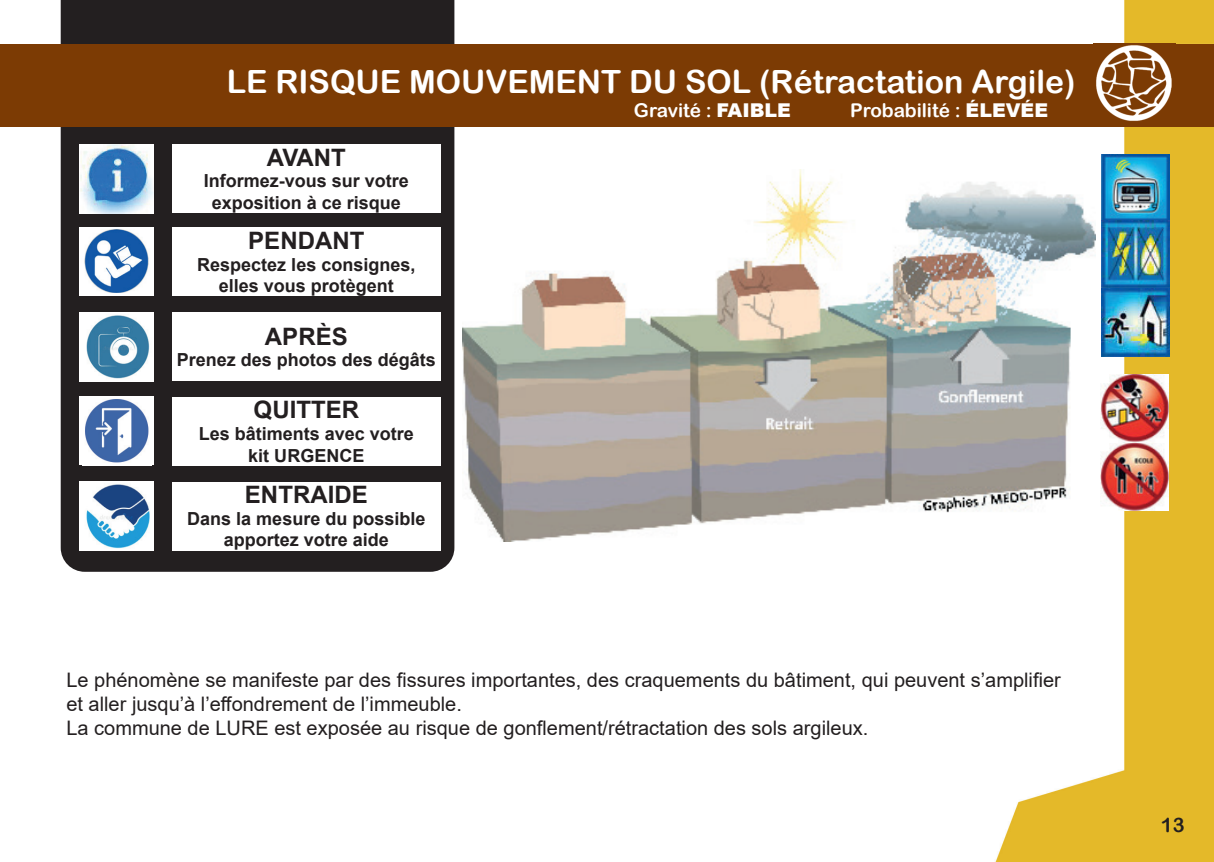
<style>
.page{position:relative;width:1214px;height:862px;background:#fff}
.page>*{position:absolute;margin:0;border:0;box-sizing:border-box;transform-origin:0 0}
.t1{font:32px "Arial Rounded MT Bold";color:#fff}
.t2{font:700 24px "Arial";color:#231f20}
.t3{font:20px/24px "Arial";color:#231f20}
.t4{font:20px "Arial Rounded MT Bold";color:#231f20}
.t5{font:19px "Arial Rounded MT Bold";color:#fff}
.t6{font:700 18px/21.6px "Arial";color:#231f20;text-align:center}
.s1{font-family:"Arial";font-weight:900}
</style>
<div class="page">
<img style="left:0;top:0;width:1213px;height:862px">
<div style="left:61px;top:0;width:393px;height:572px;background:#231f20"></div>
<img style="left:79px;top:144px;width:75px;height:69px">
<div style="left:79px;top:227px;width:75px;height:69px;background:#fff"></div>
<img style="left:84px;top:229px;width:65px;height:64px">
<img style="left:79px;top:312px;width:75px;height:69px">
<div style="left:79px;top:396px;width:75px;height:69px;background:#fff"></div>
<img style="left:85px;top:399px;width:64px;height:64px">
<img style="left:79px;top:481px;width:75px;height:69px">
<div style="left:172px;top:144px;width:269px;height:69px;background:#fff"></div>
<div style="left:172px;top:227px;width:269px;height:69px;background:#fff"></div>
<div style="left:172px;top:312px;width:269px;height:69px;background:#fff"></div>
<div style="left:172px;top:397px;width:269px;height:69px;background:#fff"></div>
<div style="left:172px;top:481px;width:269px;height:69px;background:#fff"></div>
<div style="left:0;top:44px;width:1213px;height:82px;background:#7c3b04"></div>
<img style="left:1096px;top:45px;width:76px;height:76px">
<img style="left:1101px;top:154px;width:68px;height:202px">
<img style="left:1100px;top:375px;width:68px;height:135px">
<img style="left:462px;top:170px;width:633px;height:372px">
<h1 class="t1" style="left:227px;top:63px;width:850px">LE RISQUE MOUVEMENT DU SOL (Rétractation Argile)</h1>
<p class="t5" style="left:634px;top:99px;width:158px">Gravité : <span class="s1">FAIBLE</span></p>
<p class="t5" style="left:850px;top:99px;width:199px">Probabilité : <span class="s1">ÉLEVÉE</span></p>
<p class="t2" style="left:267px;top:140px;width:81px">AVANT</p>
<p class="t6" style="left:204px;top:170px;width:207px">Informez-vous sur votre exposition à ce risque</p>
<p class="t2" style="left:248px;top:224px;width:117px">PENDANT</p>
<p class="t6" style="left:197px;top:254px;width:220px">Respectez les consignes, elles vous protègent</p>
<p class="t2" style="left:265px;top:319px;width:84px">APRÈS</p>
<p class="t6" style="left:177px;top:349px;width:261px">Prenez des photos des dégâts</p>
<p class="t2" style="left:253px;top:393px;width:107px">QUITTER</p>
<p class="t6" style="left:199px;top:423px;width:217px">Les bâtiments avec votre kit URGENCE</p>
<p class="t2" style="left:245px;top:478px;width:124px">ENTRAIDE</p>
<p class="t6" style="left:187px;top:508px;width:240px">Dans la mesure du possible apportez votre aide</p>
<p class="t3" style="left:66px;top:667px;width:995px">Le phénomène se manifeste par des fissures importantes, des craquements du bâtiment, qui peuvent s’amplifier et aller jusqu’à l’effondrement de l’immeuble.<br>La commune de LURE est exposée au risque de gonflement/rétractation des sols argileux.</p>
<p class="t4" style="left:1160px;top:813px;width:25px">13</p>
</div>
